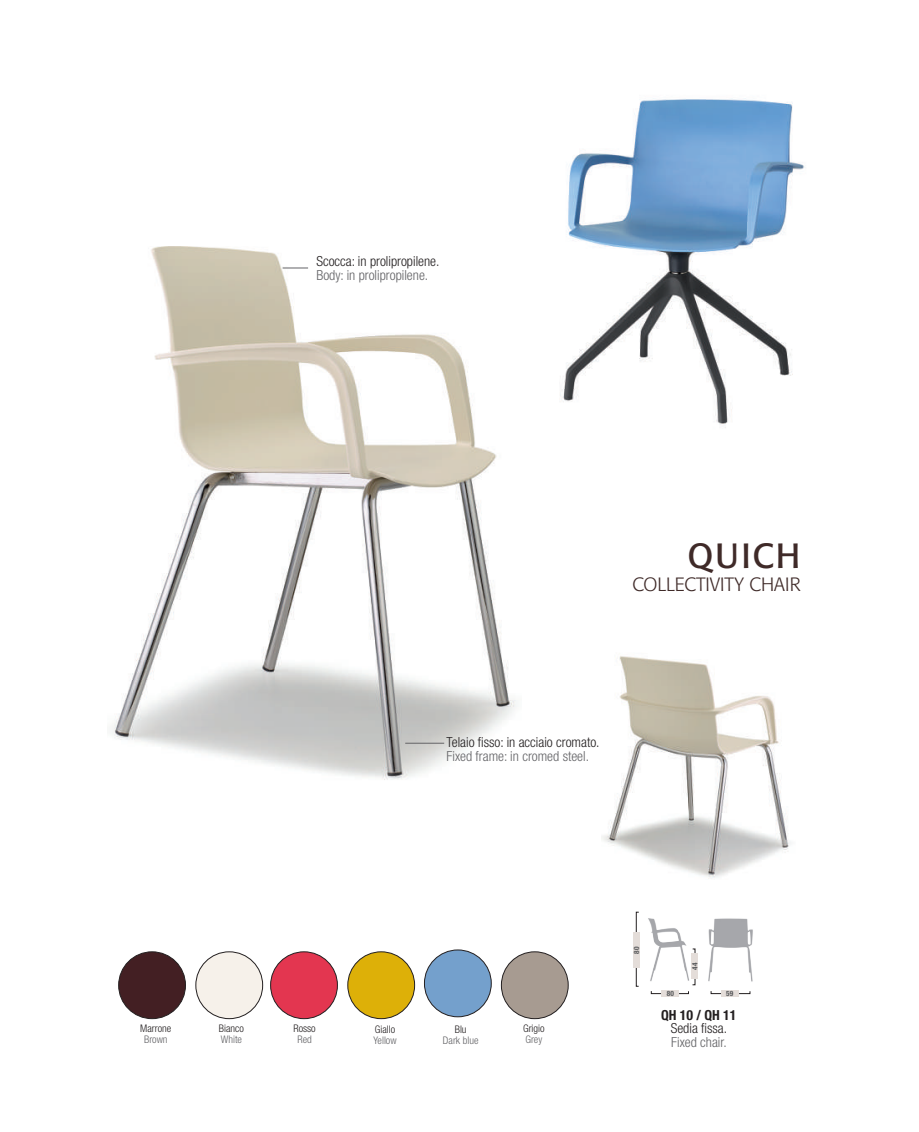
<style>
.page{position:relative;width:919px;height:1132px;background:#fff}
.page>*{position:absolute;margin:0;border:0;box-sizing:border-box;transform-origin:0 0}
.t1{font:34.65px "Formata";letter-spacing:.05em;color:#3f2a28}
.t2{font:300 19.05px "Formata";color:#3f2a28}
.t3{font:300 condensed 13.8px "Helvetica Neue";color:#231f20}
.t4{font:300 condensed 13.8px "Helvetica Neue";color:#636366}
.t5{font:700 condensed 13.8px "Helvetica Neue";color:#231f20}
.t6{font:300 condensed 10.5px "Helvetica Neue";color:#231f20}
.t7{font:300 condensed 10.5px "Helvetica Neue";color:#636366}
.t8{font:700 condensed 7.35px "Helvetica Neue";color:#57585a}
</style>
<div class="page">
<img style="left:112px;top:246px;width:404px;height:534px">
<svg style="left:282px;top:267px;width:26px;height:1px"></svg>
<hr style="left:405px;top:742px;width:39px;height:1px;background:#636366">
<div style="left:119px;top:951px;width:66px;height:67px;background:#431f23;border-radius:50%"></div>
<div style="left:118px;top:951px;width:68px;height:67px;border:1px solid #231f20;border-radius:50%"></div>
<div style="left:270px;top:951px;width:67px;height:67px;background:#e33650;border-radius:50%"></div>
<div style="left:270px;top:951px;width:67px;height:67px;border:1px solid #231f20;border-radius:50%"></div>
<div style="left:196px;top:951px;width:67px;height:67px;background:#f6f1ea;border-radius:50%"></div>
<div style="left:196px;top:951px;width:67px;height:67px;border:1px solid #231f20;border-radius:50%"></div>
<div style="left:424px;top:949px;width:67px;height:67px;background:#74a0cc;border-radius:50%"></div>
<div style="left:424px;top:949px;width:67px;height:67px;border:1px solid #231f20;border-radius:50%"></div>
<div style="left:501px;top:951px;width:67px;height:67px;background:#a79b91;border-radius:50%"></div>
<div style="left:501px;top:951px;width:67px;height:67px;border:1px solid #231f20;border-radius:50%"></div>
<div style="left:348px;top:951px;width:66px;height:67px;background:#ddb008;border-radius:50%"></div>
<div style="left:347px;top:951px;width:68px;height:67px;border:1px solid #231f20;border-radius:50%"></div>
<div style="left:635px;top:911px;width:4px;height:75px;border:1px solid #231f20"></div>
<img style="left:648px;top:918px;width:41px;height:64px">
<div style="left:661px;top:990px;width:18px;height:6px;background:#e4ddd9"></div>
<div style="left:633px;top:932px;width:6px;height:35px;background:#e4ddd9"></div>
<div style="left:691px;top:953px;width:6px;height:25px;background:#e4ddd9"></div>
<img style="left:708px;top:918px;width:45px;height:64px">
<div style="left:721px;top:990px;width:17px;height:6px;background:#e4ddd9"></div>
<img style="left:560px;top:98px;width:245px;height:330px">
<img style="left:601px;top:656px;width:190px;height:223px">
<p class="t3" style="left:316px;top:253px;width:125px">Scocca: in prolipropilene.</p>
<p class="t4" style="left:316px;top:267px;width:113px">Body: in prolipropilene.</p>
<h1 class="t1" style="left:687px;top:535px;width:115px">QUICH</h1>
<h2 class="t2" style="left:632px;top:573px;width:169px">COLLECTIVITY CHAIR</h2>
<p class="t3" style="left:446px;top:733px;width:154px">Telaio fisso: in acciaio cromato.</p>
<p class="t4" style="left:446px;top:747px;width:144px">Fixed frame: in cromed steel.</p>
<p class="t6" style="left:140px;top:1022px;width:33px">Marrone</p>
<p class="t7" style="left:144px;top:1032px;width:25px">Brown</p>
<p class="t6" style="left:219px;top:1022px;width:26px">Bianco</p>
<p class="t7" style="left:221px;top:1032px;width:23px">White</p>
<p class="t6" style="left:293px;top:1022px;width:24px">Rosso</p>
<p class="t7" style="left:297px;top:1032px;width:16px">Red</p>
<p class="t6" style="left:375px;top:1023px;width:22px">Giallo</p>
<p class="t7" style="left:373px;top:1033px;width:25px">Yellow</p>
<p class="t6" style="left:455px;top:1023px;width:13px">Blu</p>
<p class="t7" style="left:443px;top:1033px;width:37px">Dark blue</p>
<p class="t6" style="left:523px;top:1022px;width:23px">Grigio</p>
<p class="t7" style="left:525px;top:1032px;width:18px">Grey</p>
<p class="t8" style="left:632px;top:953px;width:8px;rotate:-90deg">80</p>
<p class="t8" style="left:666px;top:988px;width:8px">80</p>
<p class="t8" style="left:690px;top:969px;width:8px;rotate:-90deg">44</p>
<p class="t8" style="left:726px;top:988px;width:8px">59</p>
<p class="t5" style="left:661px;top:1005px;width:77px">QH 10 / QH 11</p>
<p class="t3" style="left:670px;top:1020px;width:58px">Sedia fissa.</p>
<p class="t4" style="left:671px;top:1034px;width:57px">Fixed chair.</p>
</div>
